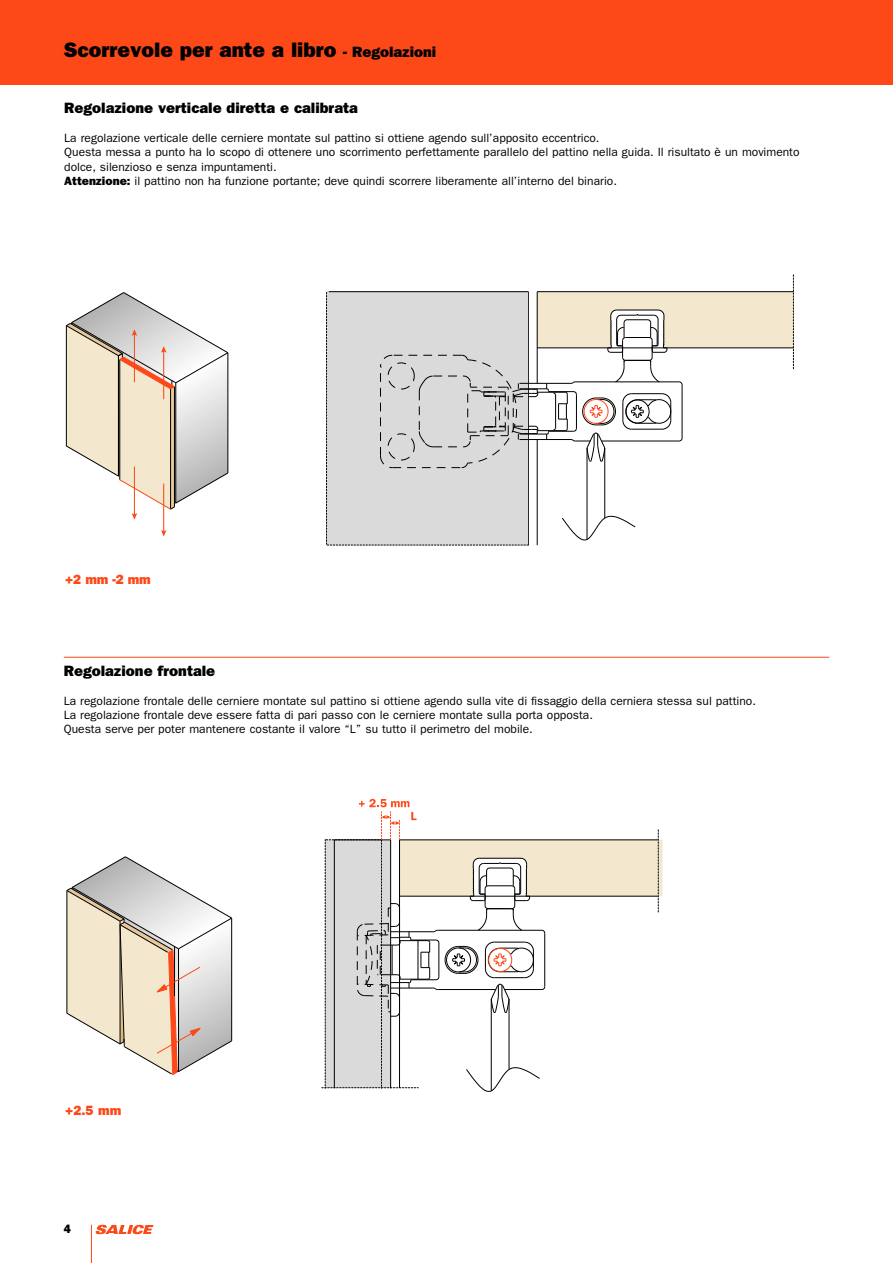
<style>
.page{position:relative;width:893px;height:1263px;background:#fff}
.page>*{position:absolute;margin:0;border:0;box-sizing:border-box;transform-origin:0 0}
.t1{font:21px "ITC Franklin Gothic Std Hvy";color:#000}
.t2{font:15px "ITC Franklin Gothic Std Hvy";color:#000}
.t3{font:13.5px "ITC Franklin Gothic Std Hvy";color:#fd4818}
.t4{font:12px/14.4px "ITC Franklin Gothic Std";color:#000}
.t5{font:12px "ITC Franklin Gothic Std Hvy";color:#000}
.s1{font-size:15px}
.s2{font-family:"ITC Franklin Gothic Std Hvy"}
</style>
<div class="page">
<div style="left:0;top:0;width:893px;height:85px;background:#fd4818"></div>
<hr style="left:64px;top:657px;width:765px;height:1px;background:#fd4818">
<hr style="left:163px;top:484px;width:1px;height:48px;background:#fd4818">
<svg style="left:161px;top:530px;width:5px;height:6px"></svg>
<svg style="left:65px;top:292px;width:164px;height:228px"></svg>
<hr style="left:537px;top:439px;width:1px;height:106px;background:#000">
<svg style="left:562px;top:515px;width:74px;height:26px"></svg>
<hr style="left:587px;top:448px;width:1px;height:91px;background:#000">
<hr style="left:604px;top:448px;width:1px;height:70px;background:#000">
<div style="left:326px;top:291px;width:203px;height:255px;background:#dadada"></div>
<svg style="left:380px;top:275px;width:414px;height:193px"></svg>
<svg style="left:66px;top:856px;width:167px;height:219px"></svg>
<svg style="left:322px;top:799px;width:340px;height:293px"></svg>
<hr style="left:91px;top:1225px;width:1px;height:38px;background:#fd4818">
<svg style="left:96px;top:1225px;width:58px;height:9px"></svg>
<h1 class="t1" style="left:64px;top:37px;width:374px">Scorrevole per ante a libro <span class="s1">- Regolazioni</span></h1>
<p class="t2" style="left:64px;top:99px;width:295px">Regolazione verticale diretta e calibrata</p>
<p class="t4" style="left:64px;top:131px;width:737px">La regolazione verticale delle cerniere montate sul pattino si ottiene agendo sull’apposito eccentrico.<br>Questa messa a punto ha lo scopo di ottenere uno scorrimento perfettamente parallelo del pattino nella guida. Il risultato è un movimento dolce, silenzioso e senza impuntamenti.<br><span class="s2">Attenzione:</span> il pattino non ha funzione portante; deve quindi scorrere liberamente all’interno del binario.</p>
<p class="t3" style="left:65px;top:572px;width:87px">+2 mm -2 mm</p>
<p class="t2" style="left:64px;top:662px;width:153px">Regolazione frontale</p>
<p class="t4" style="left:64px;top:693px;width:694px">La regolazione frontale delle cerniere montate sul pattino si ottiene agendo sulla vite di fissaggio della cerniera stessa sul pattino.<br>La regolazione frontale deve essere fatta di pari passo con le cerniere montate sulla porta opposta.<br>Questa serve per poter mantenere costante il valore “L” su tutto il perimetro del mobile.</p>
<p class="t3" style="left:65px;top:1102px;width:58px">+2.5 mm</p>
<p class="t5" style="left:64px;top:1222px;width:9px">4</p>
</div>
